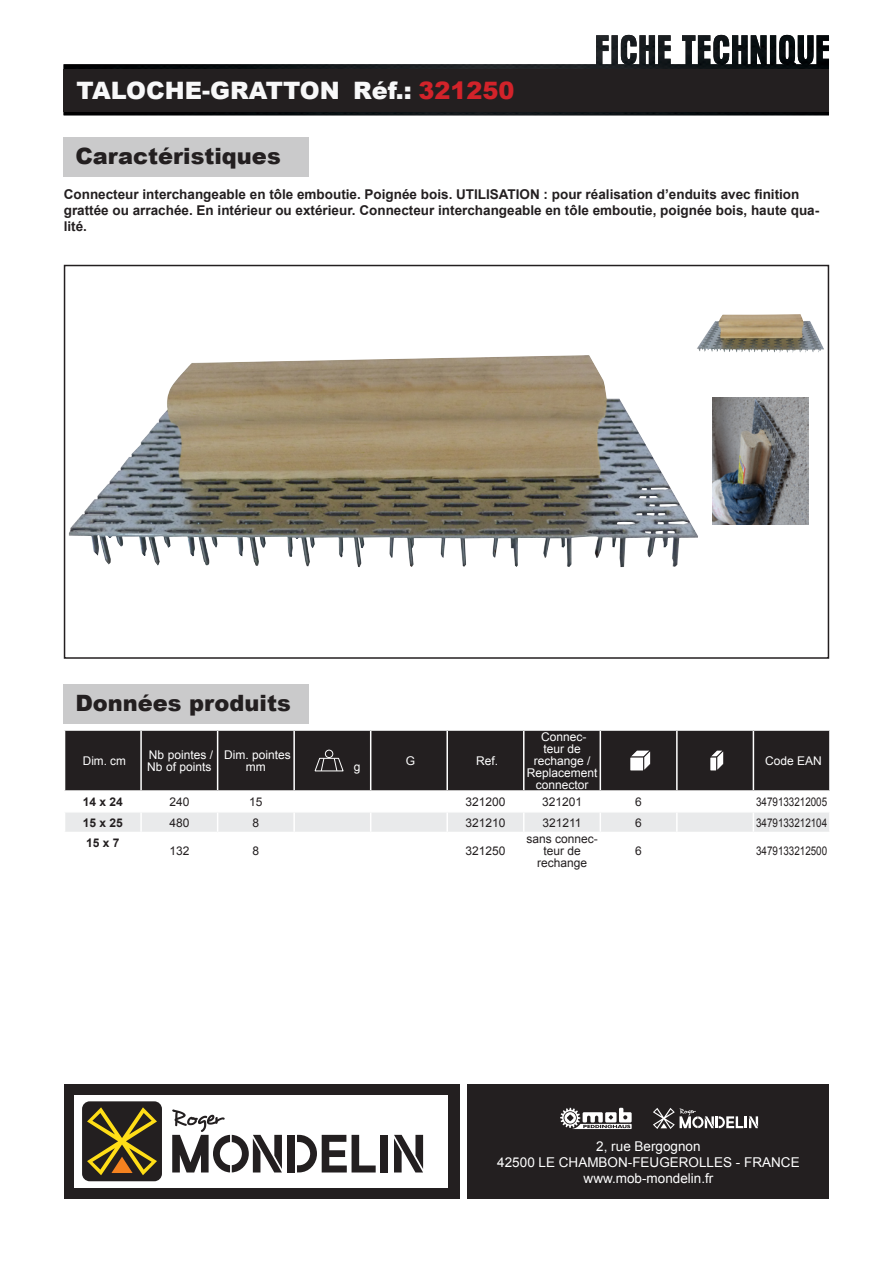
<style>
.page{position:relative;width:893px;height:1263px;background:#fff}
.page>*{position:absolute;margin:0;border:0;box-sizing:border-box;transform-origin:0 0}
.t1{font:900 24px "Arial";color:#f8f8f9}
.t2{font:900 22.5px "Arial";color:#231f20}
.t3{font:700 13.5px/16.2px "Arial";color:#231f20}
.t4{font:13.5px/16.4px "Arial";color:#fff;text-align:center}
.t5{font:12px/12px "Arial";color:#fff;text-align:center}
.t6{font:12px/12px "Arial";color:#231f20;text-align:center}
.t7{font:12px "Arial";color:#231f20;scale:.82 1}
.t8{font:700 12px "Arial";color:#231f20}
.s1{color:#d2232a}
</style>
<div class="page">
<img style="left:64px;top:35px;width:765px;height:80px">
<div style="left:64px;top:1084px;width:395px;height:115px;background:#231f20"></div>
<div style="left:468px;top:1084px;width:361px;height:115px;background:#231f20"></div>
<svg style="left:560px;top:1108px;width:72px;height:21px"></svg>
<svg style="left:653px;top:1108px;width:105px;height:21px"></svg>
<div style="left:64px;top:69px;width:765px;height:43px;background:#231f20"></div>
<div style="left:64px;top:137px;width:245px;height:40px;background:#cacacb"></div>
<div style="left:64px;top:265px;width:765px;height:394px;border:2px solid #231f20"></div>
<div style="left:64px;top:684px;width:245px;height:39px;background:#cacacb"></div>
<div style="left:65px;top:731px;width:764px;height:59px;background:#231f20"></div>
<div style="left:65px;top:812px;width:764px;height:20px;background:#e9eaeb"></div>
<hr style="left:140px;top:812px;width:2px;height:20px;background:#fff">
<hr style="left:140px;top:731px;width:2px;height:59px;background:#fff">
<hr style="left:217px;top:731px;width:1px;height:59px;background:#fff">
<hr style="left:293px;top:731px;width:2px;height:59px;background:#fff">
<hr style="left:370px;top:731px;width:1px;height:59px;background:#fff">
<hr style="left:446px;top:731px;width:2px;height:59px;background:#fff">
<hr style="left:523px;top:731px;width:1px;height:59px;background:#fff">
<hr style="left:600px;top:731px;width:1px;height:59px;background:#fff">
<hr style="left:676px;top:731px;width:2px;height:59px;background:#fff">
<hr style="left:753px;top:731px;width:1px;height:59px;background:#fff">
<svg style="left:315px;top:750px;width:28px;height:21px"></svg>
<svg style="left:630px;top:750px;width:21px;height:21px"></svg>
<svg style="left:710px;top:749px;width:14px;height:23px"></svg>
<img style="left:69px;top:363px;width:594px;height:204px">
<img style="left:697px;top:315px;width:55px;height:38px">
<img style="left:713px;top:397px;width:95px;height:128px">
<div style="left:75px;top:1095px;width:373px;height:93px;background:#fff"></div>
<div style="left:82px;top:1101px;width:80px;height:80px;background:#231f20;border-radius:8px"></div>
<svg style="left:87px;top:1107px;width:70px;height:68px"></svg>
<div style="left:288px;top:1135px;width:7px;height:37px;background:#231f20"></div>
<div style="left:380px;top:1135px;width:8px;height:37px;background:#231f20"></div>
<svg style="left:172px;top:1109px;width:110px;height:63px"></svg>
<svg style="left:394px;top:1135px;width:29px;height:37px"></svg>
<svg style="left:297px;top:1135px;width:79px;height:37px"></svg>
<h1 class="t1" style="left:76px;top:73px;width:440px">TALOCHE-GRATTON Réf.: <span class="s1">321250</span></h1>
<h2 class="t2" style="left:75px;top:140px;width:207px">Caractéristiques</h2>
<p class="t3" style="left:64px;top:186px;width:757px">Connecteur interchangeable en tôle emboutie. Poignée bois. UTILISATION : pour réalisation d’enduits avec finition grattée ou arrachée. En intérieur ou extérieur. Connecteur interchangeable en tôle emboutie, poignée bois, haute qua&shy;lité.</p>
<h2 class="t2" style="left:75px;top:686px;width:217px">Données produits</h2>
<p class="t5" style="left:83px;top:755px;width:45px">Dim. cm</p>
<p class="t5" style="left:147px;top:749px;width:67px;text-align:left">Nb pointes /<br>Nb of points</p>
<p class="t5" style="left:224px;top:749px;width:68px">Dim. pointes mm</p>
<p class="t5" style="left:354px;top:761px;width:8px">g</p>
<p class="t5" style="left:406px;top:755px;width:11px">G</p>
<p class="t5" style="left:476px;top:755px;width:24px">Ref.</p>
<p class="t5" style="left:527px;top:731px;width:72px">Connec-<br>teur de rechange /<br>Replacement connector</p>
<p class="t5" style="left:765px;top:755px;width:58px">Code EAN</p>
<p class="t8" style="left:83px;top:793px;width:42px">14 x 24</p>
<p class="t6" style="left:169px;top:796px;width:22px">240</p>
<p class="t6" style="left:249px;top:796px;width:15px">15</p>
<p class="t6" style="left:465px;top:796px;width:42px">321200</p>
<p class="t6" style="left:542px;top:796px;width:42px">321201</p>
<p class="t6" style="left:635px;top:796px;width:8px">6</p>
<p class="t7" style="left:756px;top:794px;width:88px">3479133212005</p>
<p class="t8" style="left:83px;top:814px;width:42px">15 x 25</p>
<p class="t6" style="left:169px;top:816px;width:22px">480</p>
<p class="t6" style="left:253px;top:816px;width:8px">8</p>
<p class="t6" style="left:465px;top:816px;width:42px">321210</p>
<p class="t6" style="left:542px;top:816px;width:41px">321211</p>
<p class="t6" style="left:635px;top:816px;width:8px">6</p>
<p class="t7" style="left:756px;top:814px;width:88px">3479133212104</p>
<p class="t8" style="left:86px;top:835px;width:35px">15 x 7</p>
<p class="t6" style="left:169px;top:845px;width:22px">132</p>
<p class="t6" style="left:253px;top:845px;width:8px">8</p>
<p class="t6" style="left:465px;top:845px;width:42px">321250</p>
<p class="t6" style="left:526px;top:833px;width:73px">sans connec&shy;teur de rechange</p>
<p class="t6" style="left:635px;top:845px;width:8px">6</p>
<p class="t7" style="left:756px;top:843px;width:88px">3479133212500</p>
<p class="t4" style="left:497px;top:1138px;width:304px">2, rue Bergognon<br>42500 LE CHAMBON-FEUGEROLLES - FRANCE www.mob-mondelin.fr</p>
</div>
